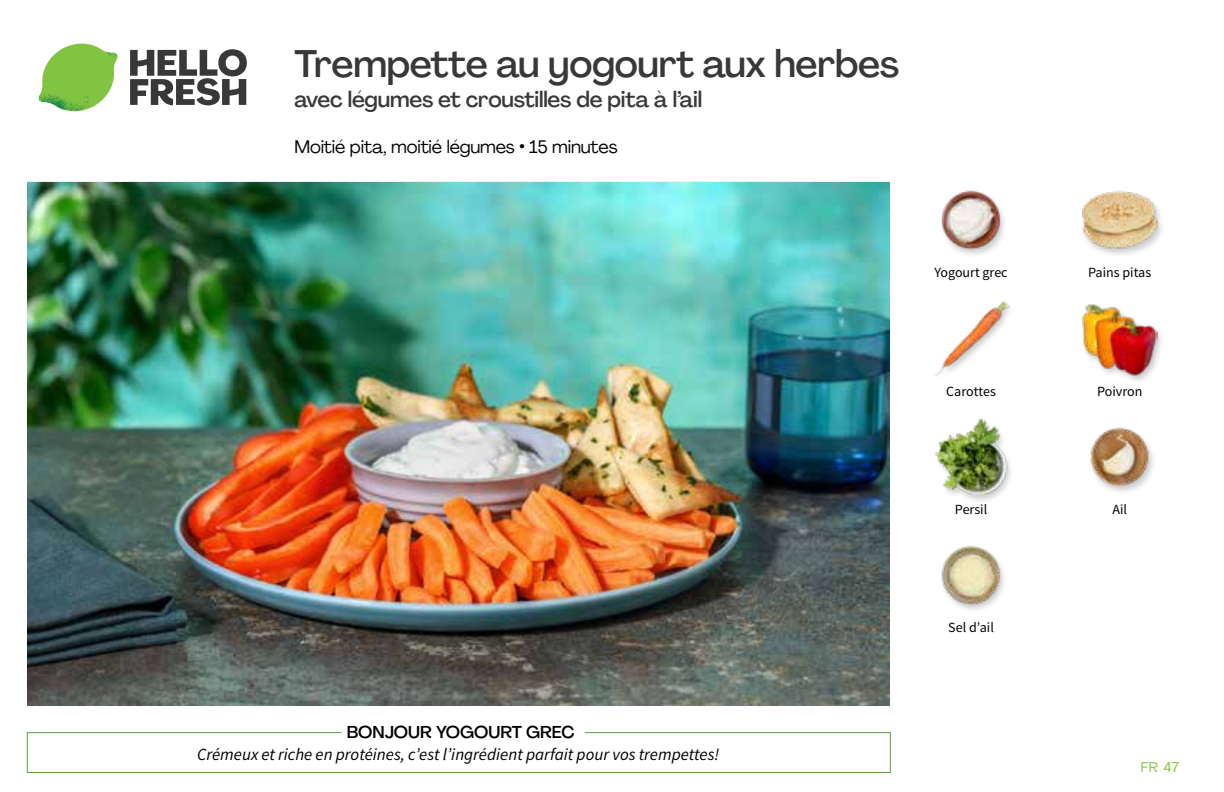
<style>
.page{position:relative;width:1224px;height:792px;background:#fff}
.page>*{position:absolute;margin:0;border:0;box-sizing:border-box;transform-origin:0 0}
.t1{font:500 38px "Agrandir";letter-spacing:-.01em;color:#383839}
.t2{font:500 22px "Agrandir";letter-spacing:-.01em;color:#383839}
.t3{font:18px "Agrandir";letter-spacing:-.01em;color:#000}
.t4{font:italic 17px "Source Sans Pro";color:#000}
.t5{font:500 17px "Agrandir";color:#000}
.t6{font:14px "Source Sans Pro";color:#000}
.t7{font:14px "Agrandir";color:#82c341}
.s1{font-size:22px}
</style>
<div class="page">
<svg style="left:130px;top:49px;width:117px;height:56px"></svg>
<svg style="left:44px;top:44px;width:70px;height:44px"></svg>
<img style="left:81px;top:44px;width:37px;height:30px">
<img style="left:43px;top:69px;width:67px;height:13px">
<img style="left:39px;top:74px;width:69px;height:38px">
<img style="left:80px;top:82px;width:31px;height:29px">
<img style="left:27px;top:182px;width:862px;height:524px">
<div style="left:27px;top:732px;width:864px;height:41px;border:1px solid #609f43"></div>
<div style="left:342px;top:722px;width:243px;height:20px;background:#fff"></div>
<img style="left:1090px;top:427px;width:63px;height:65px">
<div style="left:933px;top:419px;width:81px;height:86px;background:#000;opacity:.2"></div>
<img style="left:933px;top:418px;width:76px;height:77px">
<img style="left:941px;top:546px;width:63px;height:64px">
<div style="left:1080px;top:304px;width:84px;height:81px;background:#000;opacity:.2"></div>
<img style="left:1081px;top:304px;width:77px;height:72px">
<img style="left:935px;top:301px;width:74px;height:75px">
<div style="left:1079px;top:190px;width:86px;height:68px;background:#000;opacity:.2"></div>
<img style="left:1081px;top:190px;width:77px;height:68px">
<img style="left:941px;top:190px;width:63px;height:65px">
<h1 class="t1" style="left:294px;top:40px;width:606px">Trempette au yogourt aux herbes</h1>
<p class="t2" style="left:294px;top:86px;width:409px">avec légumes et croustilles de pita à l’ail</p>
<p class="t3" style="left:294px;top:135px;width:325px">Moitié pita, moitié légumes <span class="s1">•</span> 15 minutes</p>
<p class="t5" style="left:347px;top:721px;width:230px">BONJOUR YOGOURT GREC</p>
<p class="t4" style="left:197px;top:744px;width:524px">Crémeux et riche en protéines, c’est l’ingrédient parfait pour vos trempettes!</p>
<p class="t6" style="left:935px;top:264px;width:75px">Yogourt grec</p>
<p class="t6" style="left:1088px;top:264px;width:65px">Pains pitas</p>
<p class="t6" style="left:946px;top:382px;width:51px">Carottes</p>
<p class="t6" style="left:1097px;top:382px;width:47px">Poivron</p>
<p class="t6" style="left:955px;top:501px;width:34px">Persil</p>
<p class="t6" style="left:1112px;top:501px;width:16px">Ail</p>
<p class="t6" style="left:948px;top:619px;width:47px">Sel d’ail</p>
<p class="t7" style="left:1141px;top:759px;width:40px">FR 47</p>
</div>
